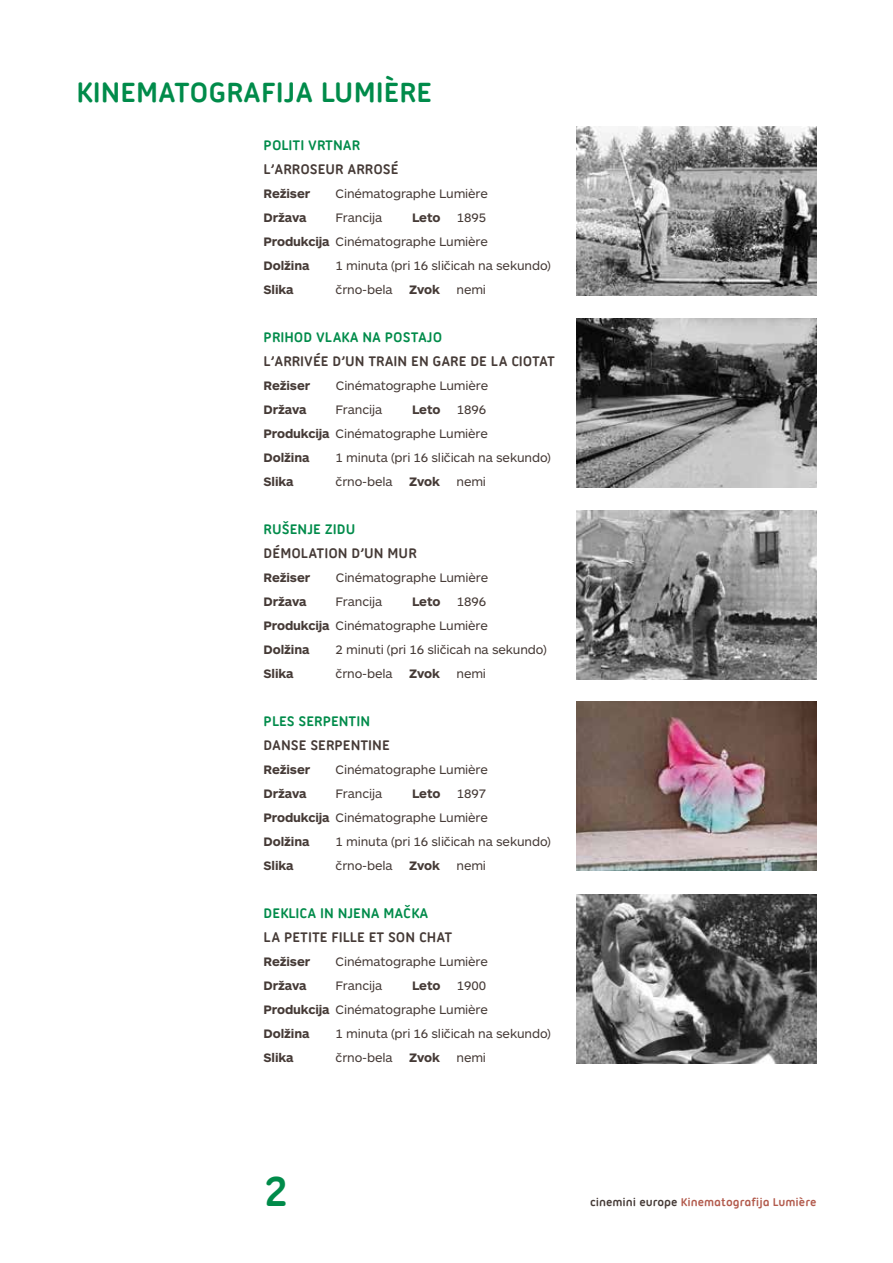
<style>
.page{position:relative;width:893px;height:1263px;background:#fff}
.page>*{position:absolute;margin:0;border:0;box-sizing:border-box;transform-origin:0 0}
.t1{font:700 45px "Ubuntu Titling";color:#008b4a}
.t2{font:700 30px "Ubuntu Titling";color:#008b4a}
.t3{font:700 15px "Ubuntu Titling";color:#453a36}
.t4{font:700 15px "Ubuntu Titling";color:#008b4a}
.t5{font:12.75px/24px "ARS Maquette Pro";letter-spacing:-.01em;color:#453a36}
.t6{font:700 12.75px "ARS Maquette Pro";letter-spacing:-.01em;color:#453a36}
.t7{font:700 12px "Ubuntu Titling";color:#b25a4c}
.s1{font-weight:700}
.s2{color:#453a36}
</style>
<div class="page">
<img style="left:577px;top:126px;width:239px;height:170px">
<img style="left:577px;top:510px;width:239px;height:169px">
<img style="left:577px;top:702px;width:239px;height:169px">
<img style="left:577px;top:894px;width:239px;height:169px">
<img style="left:577px;top:319px;width:239px;height:169px">
<h2 class="t2" style="left:77px;top:75px;width:357px">KINEMATOGRAFIJA LUMIÈRE</h2>
<p class="t4" style="left:264px;top:136px;width:98px">POLITI VRTNAR</p>
<p class="t3" style="left:264px;top:160px;width:136px">L’ARROSEUR ARROSÉ</p>
<p class="t6" style="left:264px;top:185px;width:48px">Režiser</p>
<p class="t5" style="left:336px;top:181px;width:154px">Cinématographe Lumière</p>
<p class="t6" style="left:264px;top:209px;width:45px">Država</p>
<p class="t5" style="left:336px;top:205px;width:48px">Francija</p>
<p class="t6" style="left:412px;top:209px;width:30px">Leto</p>
<p class="t5" style="left:264px;top:205px;width:226px;text-indent:193px">1895<br><span class="s1">Produkcija</span> Cinématographe Lumière<br><span class="s1">Dolžina</span></p>
<p class="t5" style="left:336px;top:253px;width:217px">1 minuta (pri 16 sličicah na sekundo)</p>
<p class="t6" style="left:264px;top:281px;width:32px">Slika</p>
<p class="t5" style="left:336px;top:277px;width:59px">črno-bela</p>
<p class="t6" style="left:409px;top:281px;width:32px">Zvok</p>
<p class="t5" style="left:456px;top:277px;width:31px">nemi</p>
<p class="t4" style="left:264px;top:328px;width:180px">PRIHOD VLAKA NA POSTAJO</p>
<p class="t3" style="left:264px;top:352px;width:293px">L’ARRIVÉE D’UN TRAIN EN GARE DE LA CIOTAT</p>
<p class="t6" style="left:264px;top:377px;width:48px">Režiser</p>
<p class="t5" style="left:336px;top:373px;width:154px">Cinématographe Lumière</p>
<p class="t6" style="left:264px;top:401px;width:45px">Država</p>
<p class="t5" style="left:336px;top:397px;width:48px">Francija</p>
<p class="t6" style="left:412px;top:401px;width:30px">Leto</p>
<p class="t5" style="left:264px;top:397px;width:226px;text-indent:193px">1896<br><span class="s1">Produkcija</span> Cinématographe Lumière<br><span class="s1">Dolžina</span></p>
<p class="t5" style="left:336px;top:445px;width:217px">1 minuta (pri 16 sličicah na sekundo)</p>
<p class="t6" style="left:264px;top:473px;width:32px">Slika</p>
<p class="t5" style="left:336px;top:469px;width:59px">črno-bela</p>
<p class="t6" style="left:409px;top:473px;width:32px">Zvok</p>
<p class="t5" style="left:456px;top:469px;width:31px">nemi</p>
<p class="t4" style="left:264px;top:520px;width:93px">RUŠENJE ZIDU</p>
<p class="t3" style="left:264px;top:544px;width:155px">DÉMOLATION D’UN MUR</p>
<p class="t6" style="left:264px;top:569px;width:48px">Režiser</p>
<p class="t5" style="left:336px;top:565px;width:154px">Cinématographe Lumière</p>
<p class="t6" style="left:264px;top:593px;width:45px">Država</p>
<p class="t5" style="left:336px;top:589px;width:48px">Francija</p>
<p class="t6" style="left:412px;top:593px;width:30px">Leto</p>
<p class="t5" style="left:264px;top:589px;width:226px;text-indent:193px">1896<br><span class="s1">Produkcija</span> Cinématographe Lumière<br><span class="s1">Dolžina</span></p>
<p class="t5" style="left:336px;top:637px;width:213px">2 minuti (pri 16 sličicah na sekundo)</p>
<p class="t6" style="left:264px;top:665px;width:32px">Slika</p>
<p class="t5" style="left:336px;top:661px;width:59px">črno-bela</p>
<p class="t6" style="left:409px;top:665px;width:32px">Zvok</p>
<p class="t5" style="left:456px;top:661px;width:31px">nemi</p>
<p class="t4" style="left:264px;top:712px;width:108px">PLES SERPENTIN</p>
<p class="t3" style="left:264px;top:736px;width:128px">DANSE SERPENTINE</p>
<p class="t6" style="left:264px;top:761px;width:48px">Režiser</p>
<p class="t5" style="left:336px;top:757px;width:154px">Cinématographe Lumière</p>
<p class="t6" style="left:264px;top:785px;width:45px">Država</p>
<p class="t5" style="left:336px;top:781px;width:48px">Francija</p>
<p class="t6" style="left:412px;top:785px;width:30px">Leto</p>
<p class="t5" style="left:264px;top:781px;width:226px;text-indent:193px">1897<br><span class="s1">Produkcija</span> Cinématographe Lumière<br><span class="s1">Dolžina</span></p>
<p class="t5" style="left:336px;top:829px;width:217px">1 minuta (pri 16 sličicah na sekundo)</p>
<p class="t6" style="left:264px;top:857px;width:32px">Slika</p>
<p class="t5" style="left:336px;top:853px;width:59px">črno-bela</p>
<p class="t6" style="left:409px;top:857px;width:32px">Zvok</p>
<p class="t5" style="left:456px;top:853px;width:31px">nemi</p>
<p class="t4" style="left:264px;top:904px;width:166px">DEKLICA IN NJENA MACˇKA</p>
<p class="t3" style="left:264px;top:928px;width:190px">LA PETITE FILLE ET SON CHAT</p>
<p class="t6" style="left:264px;top:953px;width:48px">Režiser</p>
<p class="t5" style="left:336px;top:949px;width:154px">Cinématographe Lumière</p>
<p class="t6" style="left:264px;top:977px;width:45px">Država</p>
<p class="t5" style="left:336px;top:973px;width:48px">Francija</p>
<p class="t6" style="left:412px;top:977px;width:30px">Leto</p>
<p class="t5" style="left:264px;top:973px;width:226px;text-indent:193px">1900<br><span class="s1">Produkcija</span> Cinématographe Lumière<br><span class="s1">Dolžina</span></p>
<p class="t5" style="left:336px;top:1021px;width:217px">1 minuta (pri 16 sličicah na sekundo)</p>
<p class="t6" style="left:264px;top:1049px;width:32px">Slika</p>
<p class="t5" style="left:336px;top:1045px;width:59px">črno-bela</p>
<p class="t6" style="left:409px;top:1049px;width:32px">Zvok</p>
<p class="t5" style="left:456px;top:1045px;width:31px">nemi</p>
<h1 class="t1" style="left:264px;top:1165px;width:26px">2</h1>
<p class="t7" style="left:590px;top:1195px;width:228px"><span class="s2">cinemini europe</span> Kinematografija Lumière</p>
</div>
